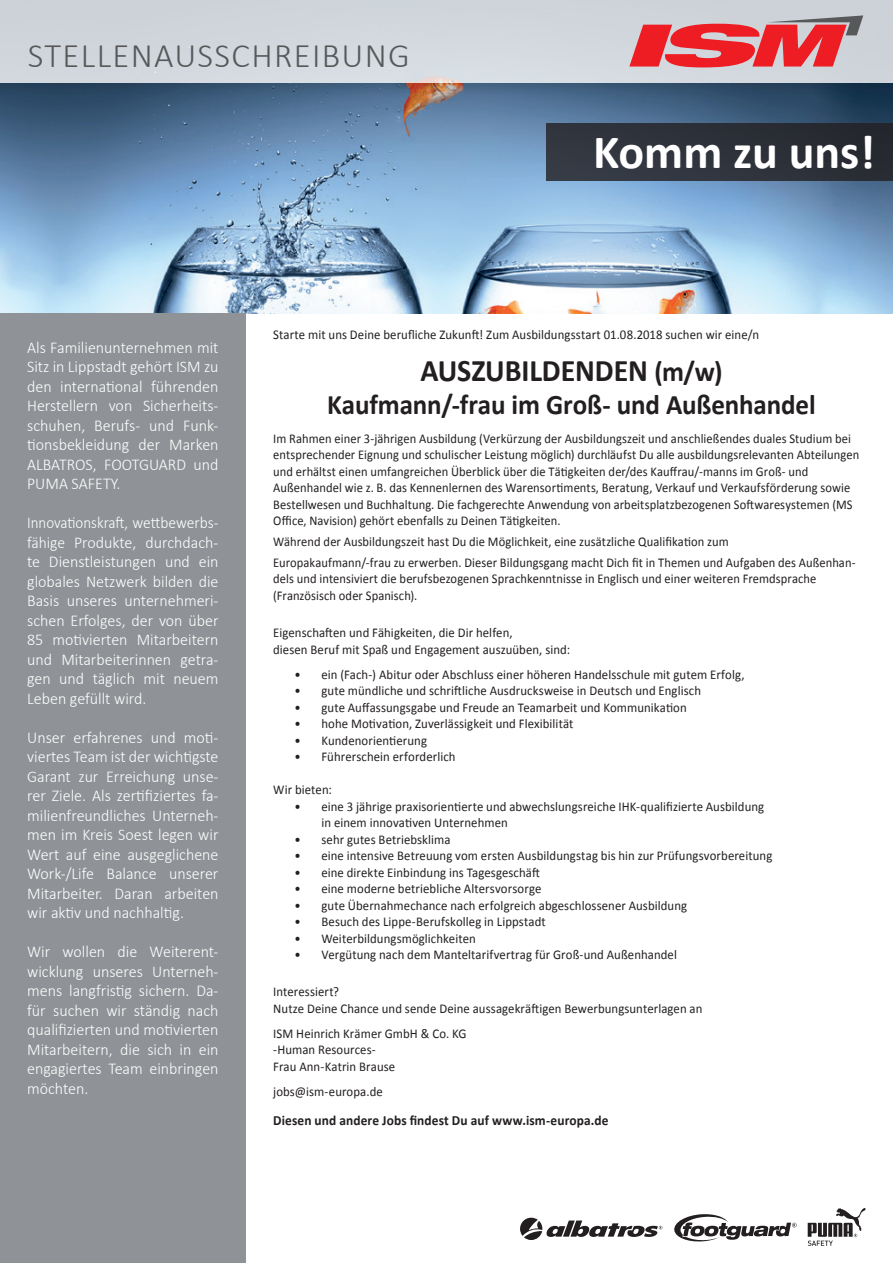
<style>
.page{position:relative;width:893px;height:1263px;background:#fff}
.page>*{position:absolute;margin:0;border:0;box-sizing:border-box;transform-origin:0 0}
.t1{font:700 48px "Calibri";color:#fff}
.t2{font:300 34.5px "Calibri";letter-spacing:.04em;color:#57585a}
.t3{font:700 31.5px "Calibri";letter-spacing:-.005em;color:#231f20;scale:.95 1}
.t4{font:700 28.35px "Calibri";letter-spacing:-.005em;color:#231f20;scale:.95 1}
.t5{font:300 16.5px/19.5px "Calibri";color:#fff;text-align:justify}
.t6{font:300 16.5px/19.5px "Calibri";color:#fff;text-align:justify;scale:.91 1}
.t7{font:700 14.1px "Calibri";letter-spacing:.01em;color:#231f20;scale:.95 1}
.t8{font:13.35px/16.5px "Calibri";letter-spacing:.005em;color:#231f20;scale:.95 1}
.t9{font:13.35px/16.5px "Calibri";letter-spacing:.005em;color:#231f20;scale:.93 1}
.s1{font-size:28.35px}
</style>
<div class="page">
<img style="left:0;top:96px;width:893px;height:218px">
<div style="left:0;top:0;width:893px;height:96px;background:#231f20;opacity:.14"></div>
<div style="left:0;top:0;width:893px;height:83px;background:#d0d6dc"></div>
<svg style="left:629px;top:15px;width:234px;height:52px"></svg>
<div style="left:0;top:314px;width:245px;height:949px;background:#8f9296"></div>
<div style="left:546px;top:123px;width:347px;height:58px;background:#2e323a"></div>
<svg style="left:808px;top:1208px;width:58px;height:38px"></svg>
<svg style="left:674px;top:1214px;width:123px;height:28px"></svg>
<svg style="left:520px;top:1218px;width:142px;height:22px"></svg>
<h2 class="t2" style="left:28px;top:35px;width:383px">STELLENAUSSCHREIBUNG</h2>
<h1 class="t1" style="left:593px;top:121px;width:284px">Komm zu uns!</h1>
<p class="t5" style="left:27px;top:337px;width:193px">Als Familienunternehmen mit Sitz in Lippstadt gehört ISM zu den international führenden Herstellern von Sicherheits&shy;schuhen, Berufs- und Funk&shy;tionsbekleidung der Marken ALBATROS, FOOTGUARD und PUMA SAFETY.</p>
<p class="t6" style="left:27px;top:513px;width:212px">Innovationskraft, wettbewerbs&shy;fähige Produkte, durchdach&shy;te Dienstleistungen und ein globales Netzwerk bilden die Basis unseres unternehmeri&shy;schen Erfolges, der von über 85 motivierten Mitarbeitern und Mitarbeiterinnen getra&shy;gen und täglich mit neuem Leben gefüllt wird.</p>
<p class="t5" style="left:27px;top:727px;width:193px">Unser erfahrenes und moti&shy;viertes Team ist der wichtigste Garant zur Erreichung unse&shy;rer Ziele. Als zertifiziertes fa&shy;milienfreundliches Unterneh&shy;men im Kreis Soest legen wir Wert auf eine ausgeglichene Work-/Life Balance unserer Mitarbeiter. Daran arbeiten wir aktiv und nachhaltig.</p>
<p class="t5" style="left:27px;top:942px;width:193px">Wir wollen die Weiterent&shy;wicklung unseres Unterneh&shy;mens langfristig sichern. Da&shy;für suchen wir ständig nach qualifizierten und motivierten Mitarbeitern, die sich in ein engagiertes Team einbringen möchten.</p>
<p class="t8" style="left:273px;top:326px;width:513px">Starte mit uns Deine berufliche Zukunft! Zum Ausbildungsstart 01.08.2018 suchen wir eine/n</p>
<h3 class="t3" style="left:420px;top:350px;width:319px">AUSZUBILDENDEN <span class="s1">(m/w)</span></h3>
<h3 class="t4" style="left:327px;top:386px;width:516px">Kaufmann/-frau im Groß- und Außenhandel</h3>
<p class="t9" style="left:273px;top:430px;width:632px">Im Rahmen einer 3-jährigen Ausbildung (Verkürzung der Ausbildungszeit und anschließendes duales Studium bei entsprechender Eignung und schulischer Leistung möglich) durchläufst Du alle ausbildungsrelevanten Abteilungen und erhältst einen umfangreichen Überblick über die Tätigkeiten der/des Kauffrau/-manns im Groß- und Außenhandel wie z. B. das Kennenlernen des Warensortiments, Beratung, Verkauf und Verkaufsförderung sowie Bestellwesen und Buchhaltung. Die fachgerechte Anwendung von arbeitsplatzbezogenen Softwaresystemen (MS Office, Navision) gehört ebenfalls zu Deinen Tätigkeiten.</p>
<p class="t9" style="left:273px;top:531px;width:628px;line-height:20.7px">Während der Ausbildungszeit hast Du die Möglichkeit, eine zusätzliche Qualifikation zum<br>Europakaufmann/-frau zu erwerben. Dieser Bildungsgang macht Dich fit in Themen und Aufgaben des Außenhan-</p>
<p class="t9" style="left:273px;top:571px;width:586px">dels und intensiviert die berufsbezogenen Sprachkenntnisse in Englisch und einer weiteren Fremdsprache (Französisch oder Spanisch).</p>
<p class="t8" style="left:273px;top:624px;width:314px">Eigenschaften und Fähigkeiten, die Dir helfen,<br>diesen Beruf mit Spaß und Engagement auszuüben, sind:</p>
<p class="t8" style="left:294px;top:666px;width:475px">• ein (Fach-) Abitur oder Abschluss einer höheren Handelsschule mit gutem Erfolg,</p>
<p class="t8" style="left:294px;top:682px;width:429px">• gute mündliche und schriftliche Ausdrucksweise in Deutsch und Englisch</p>
<p class="t8" style="left:294px;top:699px;width:414px">• gute Auffassungsgabe und Freude an Teamarbeit und Kommunikation</p>
<p class="t8" style="left:294px;top:715px;width:295px">• hohe Motivation, Zuverlässigkeit und Flexibilität</p>
<p class="t8" style="left:294px;top:732px;width:141px">• Kundenorientierung</p>
<p class="t8" style="left:294px;top:748px;width:171px">• Führerschein erforderlich</p>
<p class="t8" style="left:273px;top:781px;width:63px">Wir bieten:</p>
<p class="t8" style="left:321px;top:798px;width:468px;text-indent:-27px">• eine 3 jährige praxisorientierte und abwechslungsreiche IHK-qualifizierte Ausbildung in einem innovativen Unternehmen</p>
<p class="t8" style="left:294px;top:831px;width:166px">• sehr gutes Betriebsklima</p>
<p class="t8" style="left:294px;top:847px;width:504px">• eine intensive Betreuung vom ersten Ausbildungstag bis hin zur Prüfungsvorbereitung</p>
<p class="t8" style="left:294px;top:864px;width:260px">• eine direkte Einbindung ins Tagesgeschäft</p>
<p class="t8" style="left:294px;top:880px;width:261px">• eine moderne betriebliche Altersvorsorge</p>
<p class="t8" style="left:294px;top:897px;width:415px">• gute Übernahmechance nach erfolgreich abgeschlossener Ausbildung</p>
<p class="t8" style="left:294px;top:913px;width:266px">• Besuch des Lippe-Berufskolleg in Lippstadt</p>
<p class="t8" style="left:294px;top:930px;width:192px">• Weiterbildungsmöglichkeiten</p>
<p class="t8" style="left:294px;top:946px;width:404px">• Vergütung nach dem Manteltarifvertrag für Groß-und Außenhandel</p>
<p class="t8" style="left:273px;top:984px;width:453px">Interessiert?<br>Nutze Deine Chance und sende Deine aussagekräftigen Bewerbungsunterlagen an</p>
<p class="t8" style="left:273px;top:1025px;width:205px">ISM Heinrich Krämer GmbH &amp; Co. KG -Human Resources-<br>Frau Ann-Katrin Brause</p>
<p class="t8" style="left:273px;top:1083px;width:117px">jobs@ism-europa.de</p>
<p class="t7" style="left:273px;top:1111px;width:354px">Diesen und andere Jobs findest Du auf www.ism-europa.de</p>
</div>
